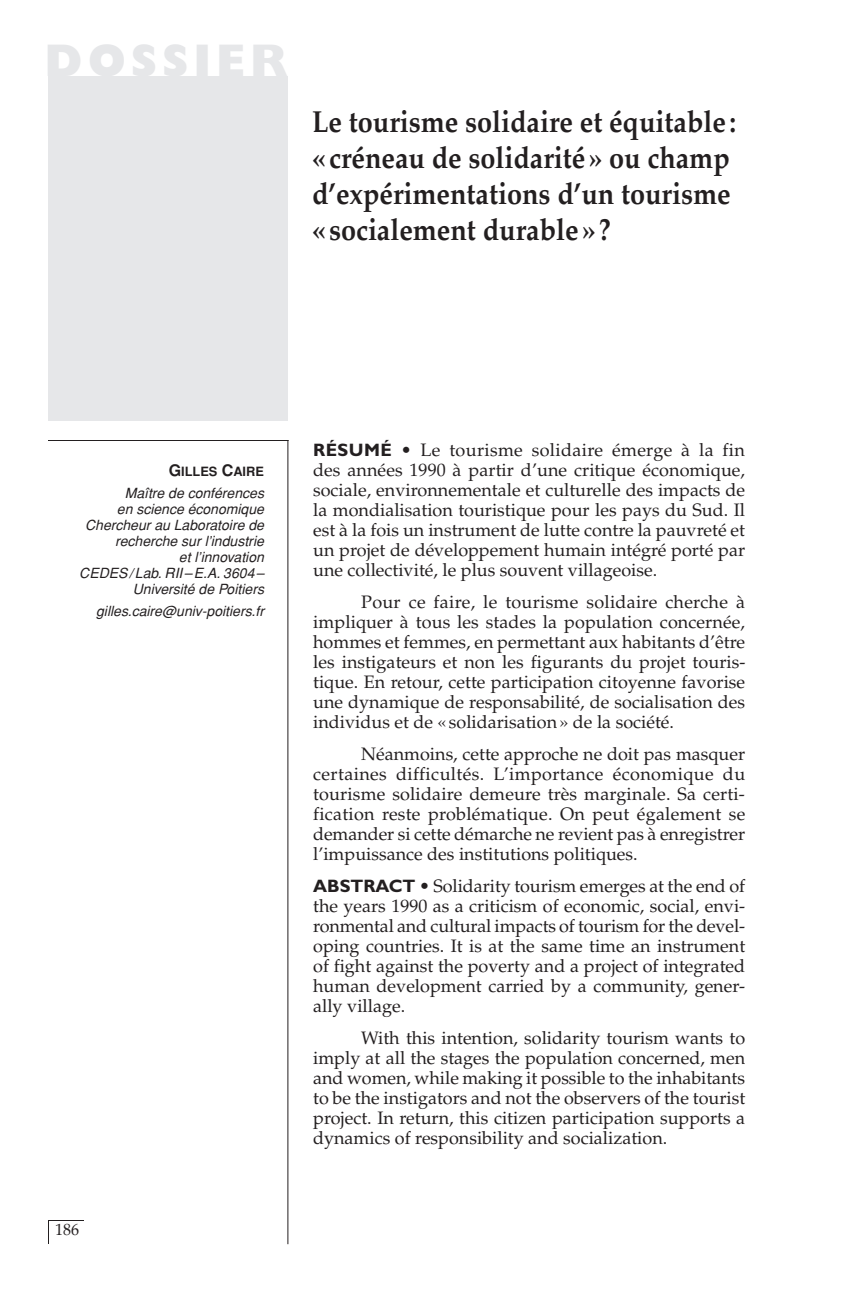
<style>
.page{position:relative;width:864px;height:1296px;background:#fff}
.page>*{position:absolute;margin:0;border:0;box-sizing:border-box;transform-origin:0 0}
.t1{font:800 46px "Gill Sans";letter-spacing:.105em;color:#e6e7e9}
.t2{font:700 30px/36px "Palatino";color:#231f20;scale:.9 1}
.t3{font:18px/20px "Palatino LT";color:#231f20;text-align:justify}
.t4{font:16px "Palatino";color:#231f20}
.t5{font:italic 14px/16px "Helvetica";color:#231f20;text-align:right}
.t6{font:12.8px "Helvetica Bold SC800";color:#231f20}
.s1{font-size:16px}
.s2{font-family:"Gill Sans";font-weight:700}
</style>
<div class="page">
<hr style="left:287px;top:440px;width:1px;height:804px;background:#231f20">
<hr style="left:48px;top:440px;width:241px;height:1px;background:#231f20">
<div style="left:48px;top:76px;width:239px;height:344px;background:#e6e7e9"></div>
<div style="left:48px;top:1220px;width:36px;height:24px;border:1px solid #231f20"></div>
<hr style="left:81px;top:1221px;width:4px;height:26px;background:#fff">
<hr style="left:49px;top:1243px;width:43px;height:3px;background:#fff">
<h1 class="t1" style="left:45px;top:34px;width:244px">DOSSIER</h1>
<h2 class="t2" style="left:312px;top:106px;width:473px">Le tourisme solidaire et équitable: «créneau de solidarité » ou champ d’expérimentations d’un tourisme «socialement durable » ?</h2>
<p class="t6" style="left:169px;top:464px;width:97px"><span class="s1">G</span>ILLES <span class="s1">C</span>AIRE</p>
<p class="t5" style="left:79px;top:485px;width:186px">Maître de conférences<br>en science économique<br>Chercheur au Laboratoire de recherche sur l’industrie<br>et l’innovation<br>CEDES/Lab. RII–E.A. 3604–<br>Université de Poitiers</p>
<p class="t5" style="left:96px;top:603px;width:169px">gilles.caire@univ-poitiers.fr</p>
<p class="t4" style="left:55px;top:1219px;width:25px">186</p>
<p class="t3" style="left:313px;top:440px;width:434px"><span class="s2">RÉSUMÉ</span> • Le tourisme solidaire émerge à la fin des années 1990 à partir d’une critique économique, sociale, environnementale et culturelle des impacts de la mondialisation touristique pour les pays du Sud. Il est à la fois un instrument de lutte contre la pauvreté et un projet de développement humain intégré porté par une collectivité, le plus souvent villageoise.</p>
<p class="t3" style="left:313px;top:592px;width:434px;text-indent:48px">Pour ce faire, le tourisme solidaire cherche à impliquer à tous les stades la population concernée, hommes et femmes, en permettant aux habitants d’être les instigateurs et non les figurants du projet touris&shy;tique. En retour, cette participation citoyenne favorise une dynamique de responsabilité, de socialisation des individus et de «solidarisation» de la société.</p>
<p class="t3" style="left:313px;top:744px;width:434px;text-indent:48px">Néanmoins, cette approche ne doit pas masquer certaines difficultés. L’importance économique du tourisme solidaire demeure très marginale. Sa certi&shy;fication reste problématique. On peut également se demander si cette démarche ne revient pas à enregistrer l’impuissance des institutions politiques.</p>
<p class="t3" style="left:313px;top:876px;width:434px"><span class="s2">ABSTRACT</span> • Solidarity tourism emerges at the end of the years 1990 as a criticism of economic, social, envi&shy;ronmental and cultural impacts of tourism for the devel&shy;oping countries. It is at the same time an instrument of fight against the poverty and a project of integrated human development carried by a community, gener&shy;ally village.</p>
<p class="t3" style="left:313px;top:1028px;width:434px;text-indent:48px">With this intention, solidarity tourism wants to imply at all the stages the population concerned, men and women, while making it possible to the inhabitants to be the instigators and not the observers of the tourist project. In return, this citizen participation supports a dynamics of responsibility and socialization.</p>
</div>
